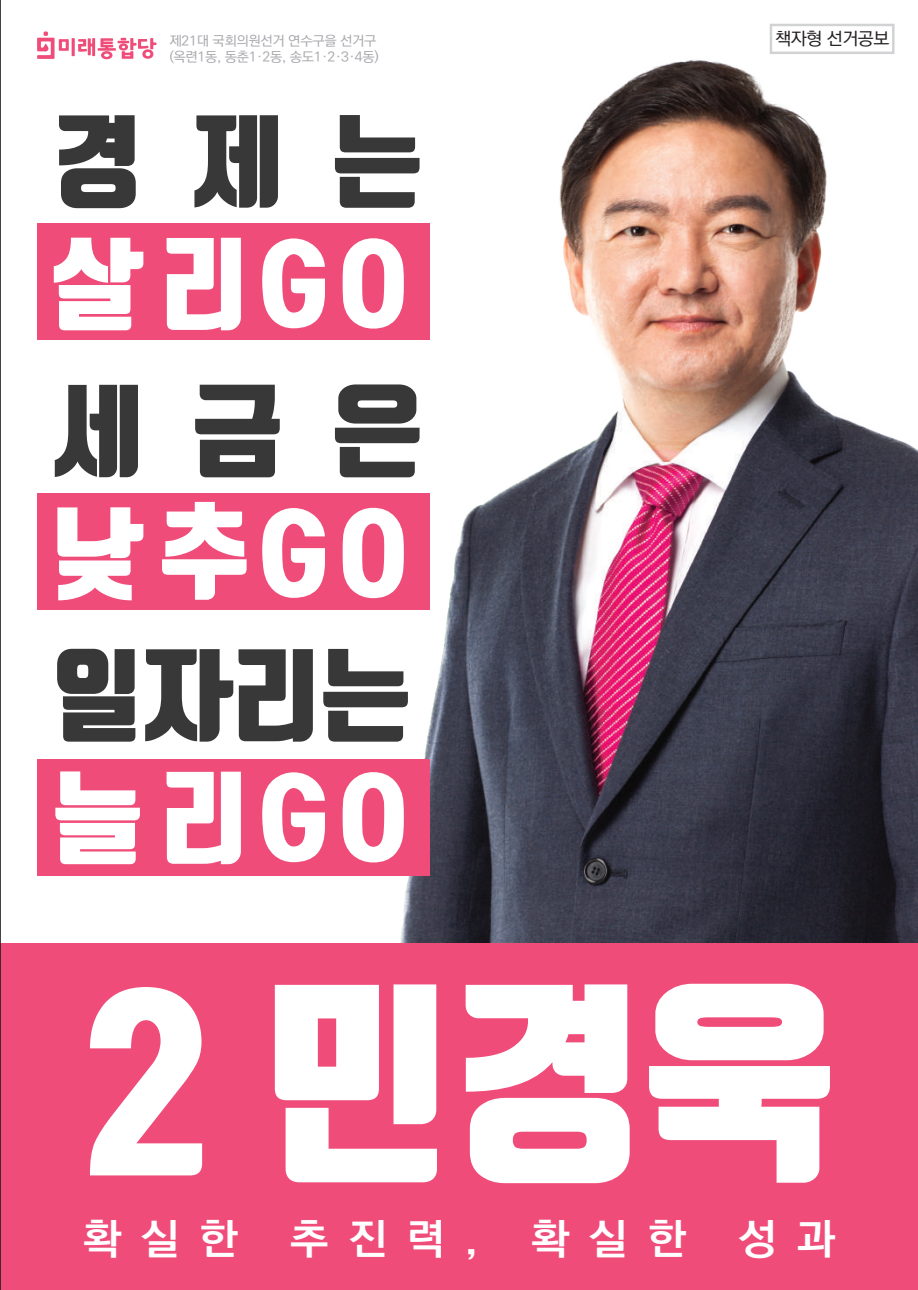
<style>
.page{position:relative;width:918px;height:1290px;background:#fff}
.page>*{position:absolute;margin:0;border:0;box-sizing:border-box;transform-origin:0 0}
.t1{font:900 215.25px "Tmon Monsori";color:#fff}
.t2{font:900 100.62px "Tmon Monsori";color:#fff}
.t3{font:900 100.62px "Tmon Monsori";color:#383839}
.t4{font:700 42px "Ko Pub Dotum";letter-spacing:.45em;color:#fff;scale:1.05 1}
.t5{font:500 17.5px "Ko Pub Dotum";letter-spacing:-.025em;color:#231f20;scale:1.05 1}
.t6{font:500 13.47px/16.3px "Ko Pub Dotum";letter-spacing:-.025em;color:#a8a9ad;scale:1.05 1}
</style>
<div class="page">
<img style="left:181px;top:23px;width:737px;height:920px">
<svg style="left:37px;top:32px;width:119px;height:27px"></svg>
<div style="left:0;top:943px;width:918px;height:347px;background:#f04c79"></div>
<hr style="left:0;top:0;width:1px;height:1290px;background:#231f20">
<div style="left:37px;top:223px;width:392px;height:117px;background:#f04c79"></div>
<div style="left:37px;top:493px;width:392px;height:116px;background:#f04c79"></div>
<div style="left:37px;top:759px;width:392px;height:116px;background:#f04c79"></div>
<p class="t6" style="left:169px;top:33px;width:201px">제21대 국회의원선거 연수구을 선거구 (옥련1동, 동춘1·2동, 송도1·2·3·4동)</p>
<p class="t5" style="left:775px;top:30px;width:110px">책자형 선거공보</p>
<h2 class="t3" style="left:53px;top:103px;width:370px">경 제 는</h2>
<h2 class="t2" style="left:53px;top:226px;width:357px">살 리 G O</h2>
<h2 class="t3" style="left:53px;top:373px;width:370px">세 금 은</h2>
<h2 class="t2" style="left:53px;top:495px;width:357px">낮 추 G O</h2>
<h2 class="t3" style="left:53px;top:637px;width:359px">일자리는</h2>
<h2 class="t2" style="left:53px;top:760px;width:357px">늘 리 G O</h2>
<h1 class="t1" style="left:82px;top:959px;width:754px">2 민경욱</h1>
<h3 class="t4" style="left:83px;top:1218px;width:718px">확실한 추진력, 확실한 성과</h3>
</div>
